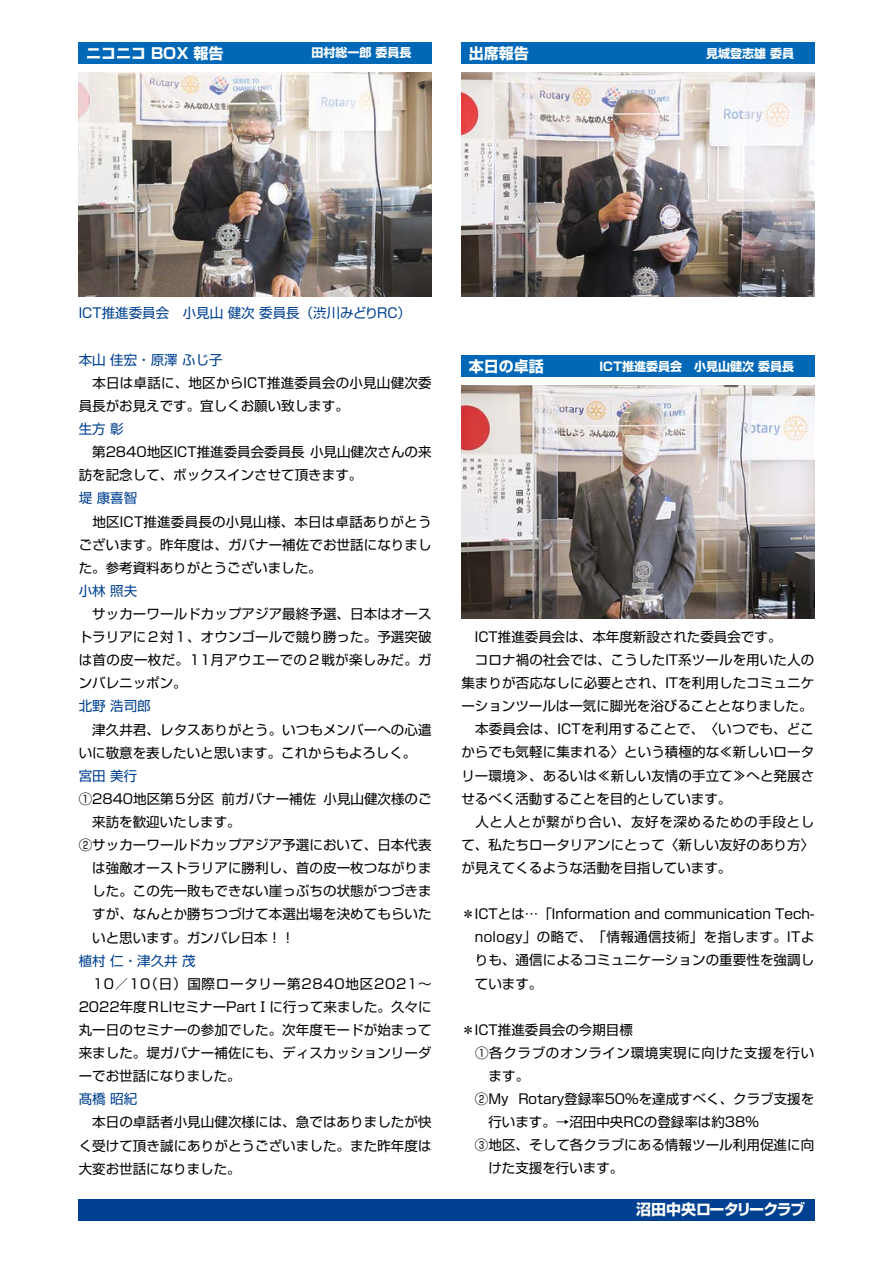
<style>
.page{position:relative;width:893px;height:1263px;background:#fff}
.page>*{position:absolute;margin:0;border:0;box-sizing:border-box;transform-origin:0 0}
.t1{font:700 15px "Shin Go Pro";color:#fff}
.t2{font:700 15px "Shin Go Pro";letter-spacing:-.06em;color:#fff}
.t3{font:13.5px/23.1px "Shin Go Pro";letter-spacing:.005em;color:#000}
.t4{font:13.5px "Shin Go Pro";color:#004090}
.t5{font:13.5px "Shin Go Pro";letter-spacing:.03em;color:#000}
.t6{font:13.5px "Shin Go Pro";letter-spacing:.05em;color:#000}
.t7{font:13.5px "Shin Go Pro";letter-spacing:.055em;color:#000}
.t8{font:700 12px "Shin Go Pro";color:#fff}
</style>
<div class="page">
<img style="left:461px;top:72px;width:353px;height:224px">
<div style="left:461px;top:42px;width:353px;height:21px;background:#0068b7"></div>
<div style="left:78px;top:1199px;width:736px;height:21px;background:#004090"></div>
<img style="left:78px;top:72px;width:354px;height:225px">
<div style="left:79px;top:42px;width:353px;height:21px;background:#0068b7"></div>
<img style="left:461px;top:385px;width:353px;height:234px">
<div style="left:461px;top:355px;width:353px;height:22px;background:#0068b7"></div>
<p class="t1" style="left:86px;top:41px;width:139px">ニコニコ BOX 報告</p>
<p class="t8" style="left:311px;top:43px;width:102px">田村総一郎委員長</p>
<p class="t1" style="left:469px;top:41px;width:62px">出席報告</p>
<p class="t8" style="left:706px;top:44px;width:90px">見城登志雄委員</p>
<p class="t4" style="left:79px;top:302px;width:334px">ICT推進委員会　小見山健次委員長（渋川みどりＲＣ(</p>
<p class="t4" style="left:79px;top:348px;width:146px">本山佳宏・原澤ふじ子</p>
<p class="t3" style="left:79px;top:369px;width:354px">　本日は卓話に、地区からICT推進委員会の小見山健次委員長がお見えです。宜しくお願い致します。</p>
<p class="t4" style="left:79px;top:418px;width:47px">生方彰</p>
<p class="t3" style="left:79px;top:439px;width:354px">　第2840地区ICT推進委員会委員長小見山健次さんの来訪を記念して、ボックスインさせて頂きます。</p>
<p class="t4" style="left:79px;top:487px;width:60px">堤康喜智</p>
<p class="t3" style="left:79px;top:508px;width:354px;text-align:justify">　地区ICT推進委員長の小見山様、本日は卓話ありがとうございます。昨年度は、ガバナー補佐でお世話になりました。参考資料ありがとうございました。</p>
<p class="t4" style="left:79px;top:580px;width:60px">小林照夫</p>
<p class="t3" style="left:79px;top:601px;width:355px;text-align:justify">　サッカーワールドカップアジア最終予選、日本はオーストラリアに２対１、オウンゴールで競り勝った。予選突破は首の皮一枚だ。11月アウエーでの２戦が楽しみだ。ガンバレニッポン。</p>
<p class="t4" style="left:79px;top:695px;width:74px">北野浩司郎</p>
<p class="t3" style="left:79px;top:716px;width:354px">　津久井君、レタスありがとう。いつもメンバーへの心遣いに敬意を表したいと思います。これからもよろしく。</p>
<p class="t4" style="left:79px;top:764px;width:60px">宮田美行</p>
<p class="t3" style="left:324px;top:785px;width:110px">小見山健次様のご</p>
<p class="t3" style="left:222px;top:785px;width:96px">前ガバナー補佐</p>
<p class="t3" style="left:79px;top:785px;width:137px">①2840地区第５分区</p>
<p class="t3" style="left:92px;top:809px;width:150px">来訪を歓迎いたします。</p>
<p class="t3" style="left:79px;top:832px;width:354px">②サッカーワールドカップアジア予選において、日本代表</p>
<p class="t3" style="left:92px;top:855px;width:341px">は強敵オーストラリアに勝利し、首の皮一枚つながりま</p>
<p class="t3" style="left:92px;top:878px;width:341px">した。この先一敗もできない崖っぷちの状態がつづきま</p>
<p class="t3" style="left:92px;top:901px;width:341px">すが、なんとか勝ちつづけて本選出場を決めてもらいた</p>
<p class="t3" style="left:92px;top:924px;width:204px">いと思います。ガンバレ日本!!</p>
<p class="t4" style="left:79px;top:949px;width:119px">植村仁・津久井茂</p>
<p class="t7" style="left:145px;top:972px;width:288px">（日）国際ロータリー第2840地区2021~</p>
<p class="t3" style="left:79px;top:970px;width:354px">　10／10<br>2022年度ＲLIセミナーPartⅠに行って来ました。久々に丸一日のセミナーの参加でした。次年度モードが始まって来ました。堤ガバナー補佐にも、ディスカッションリーダーでお世話になりました。</p>
<p class="t4" style="left:79px;top:1088px;width:60px">髙橋昭紀</p>
<p class="t3" style="left:79px;top:1109px;width:354px;text-align:justify">　本日の卓話者小見山健次様には、急ではありましたが快く受けて頂き誠にありがとうございました。また昨年度は大変お世話になりました。</p>
<p class="t1" style="left:469px;top:354px;width:77px">本日の卓話</p>
<p class="t8" style="left:599px;top:357px;width:196px">ICT推進委員会　小見山健次委員長</p>
<p class="t3" style="left:461px;top:624px;width:354px">　ICT推進委員会は、本年度新設された委員会です。<br>　コロナ禍の社会では、こうしたIT系ツールを用いた人の集まりが否応なしに必要とされ、ITを利用したコミュニケーションツールは一気に脚光を浴びることとなりました。　本委員会は、ICTを利用することで、〈いつでも、どこからでも気軽に集まれる〉という積極的な≪新しいロータリー環境≫、あるいは≪新しい友情の手立て≫へと発展させるべく活動することを目的としています。<br>　人と人とが繋がり合い、友好を深めるための手段として、私たちロータリアンにとって〈新しい友好のあり方〈が見えてくるような活動を目指しています。</p>
<p class="t3" style="left:461px;top:901px;width:354px">＊ICTとは…「Information and communication Tech-</p>
<p class="t3" style="left:475px;top:947px;width:341px">りも、通信によるコミュニケーションの重要性を強調しています。</p>
<p class="t3" style="left:461px;top:1016px;width:173px">＊ICT推進委員会の今期目標</p>
<p class="t6" style="left:461px;top:1042px;width:354px">　①各クラブのオンライン環境実現に向けた支援を行い</p>
<p class="t3" style="left:488px;top:1063px;width:42px">ます。</p>
<p class="t3" style="left:518px;top:1086px;width:297px">Rotary登録率50％を達成すべく、クラブ支援を</p>
<p class="t5" style="left:475px;top:926px;width:341px">nology」の略で、「情報通信技術」を指します。ITよ</p>
<p class="t3" style="left:461px;top:1086px;width:49px">　②My</p>
<p class="t3" style="left:488px;top:1109px;width:272px">行います。→沼田中央RCの登録率は約38％</p>
<p class="t3" style="left:461px;top:1132px;width:354px">　③地区、そして各クラブにある情報ツール利用促進に向</p>
<p class="t3" style="left:488px;top:1155px;width:137px">けた支援を行います。</p>
<p class="t2" style="left:636px;top:1198px;width:171px">沼田中央ロータリークラブ</p>
</div>
